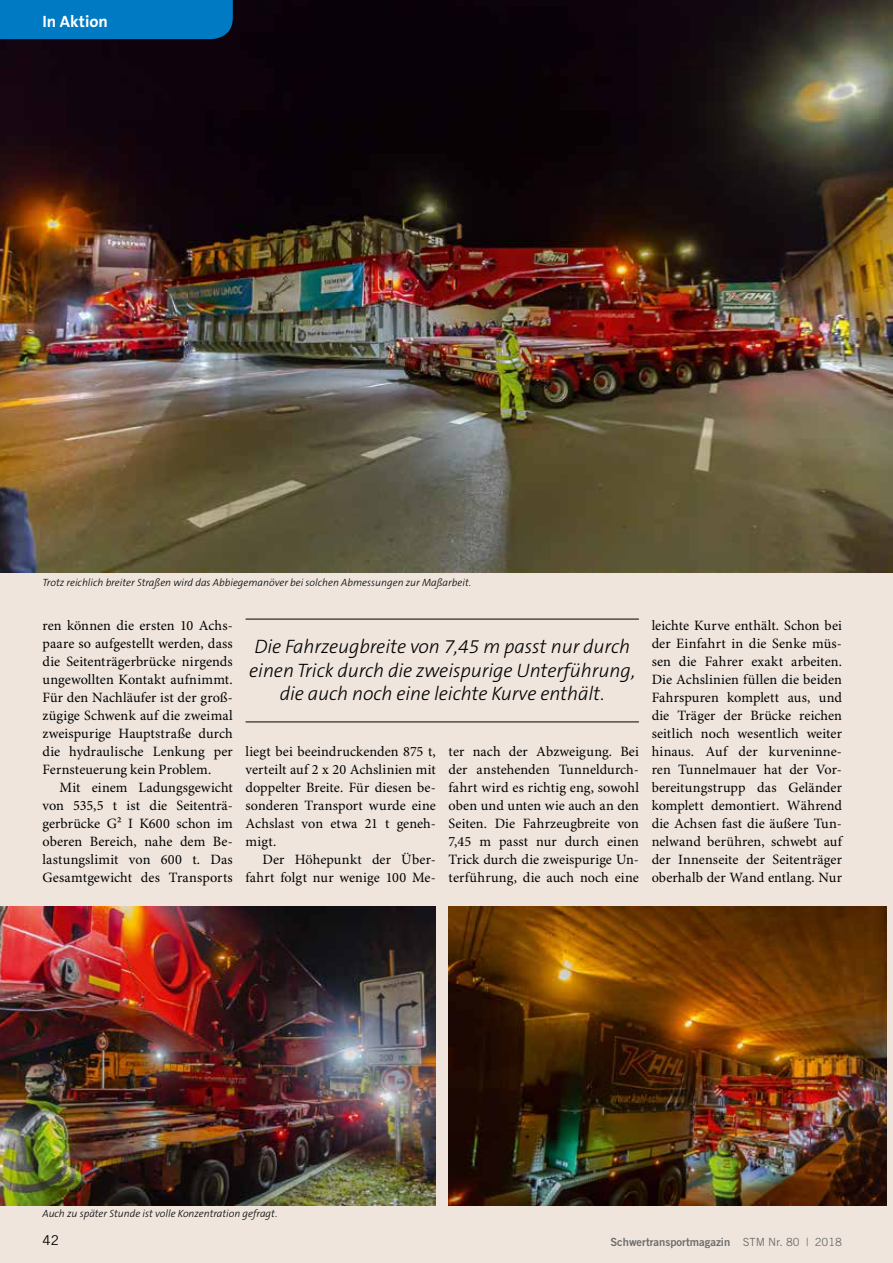
<style>
.page{position:relative;width:893px;height:1263px;background:#efe5dd}
.page>*{position:absolute;margin:0;border:0;box-sizing:border-box;transform-origin:0 0}
.t1{font:italic 300 19.5px/23.4px "The Sans B3";letter-spacing:-.005em;color:#000;text-align:center}
.t2{font:700 16.5px "The Sans B7";color:#fff}
.t3{font:14.25px/18px "Minion Pro";letter-spacing:.005em;color:#000;text-align:justify}
.t4{font:13.5px "Trade Gothic";color:#000}
.t5{font:11.25px "Trade Gothic Bold Two";color:#6e6e6e}
.t6{font:italic 300 10.5px "The Sans B3";color:#000}
.s1{font-family:"Trade Gothic"}
</style>
<div class="page">
<img style="left:0;top:0;width:893px;height:573px">
<div style="left:0;top:0;width:233px;height:39px;background:#007ac2"></div>
<img style="left:0;top:906px;width:436px;height:299px">
<img style="left:449px;top:906px;width:438px;height:299px">
<hr style="left:246px;top:619px;width:393px;height:1px;background:#000">
<hr style="left:246px;top:721px;width:393px;height:1px;background:#000">
<p class="t2" style="left:43px;top:13px;width:67px">In Aktion</p>
<p class="t6" style="left:43px;top:577px;width:430px">Trotz reichlich breiter Straßen wird das Abbiegemanöver bei solchen Abmessungen zur Maßarbeit.</p>
<p class="t3" style="left:43px;top:617px;width:192px">ren können die ersten 10 Achs&shy;paare so aufgestellt werden, dass die Seitenträgerbrücke nirgends ungewollten Kontakt aufnimmt.<br>Für den Nachläufer ist der groß&shy;zügige Schwenk auf die zweimal zweispurige Hauptstraße durch die hydraulische Lenkung per Fernsteuerung kein Problem.</p>
<p class="t3" style="left:43px;top:779px;width:192px;text-indent:17px">Mit einem Ladungsgewicht von 535,5 t ist die Seitenträ&shy;gerbrücke G² I K600 schon im oberen Bereich, nahe dem Be&shy;lastungslimit von 600 t. Das Gesamtgewicht des Transports</p>
<h1 class="t1" style="left:249px;top:636px;width:388px">Die Fahrzeugbreite von 7,45 m passt nur durch einen Trick durch die zweispurige Unterführung, die auch noch eine leichte Kurve enthält.</h1>
<p class="t3" style="left:246px;top:743px;width:192px">liegt bei beeindruckenden 875 t, verteilt auf 2 x 20 Achslinien mit doppelter Breite. Für diesen be&shy;sonderen Transport wurde eine Achslast von etwa 21 t geneh&shy;migt.</p>
<p class="t3" style="left:246px;top:851px;width:192px;text-align:right">Der Höhepunkt der Über&shy;fahrt folgt nur wenige 100 Me-</p>
<p class="t3" style="left:449px;top:743px;width:192px">ter nach der Abzweigung. Bei der anstehenden Tunneldurch&shy;fahrt wird es richtig eng, sowohl oben und unten wie auch an den Seiten. Die Fahrzeugbreite von 7,45 m passt nur durch einen Trick durch die zweispurige Un&shy;terführung, die auch noch eine</p>
<p class="t3" style="left:652px;top:617px;width:192px">leichte Kurve enthält. Schon bei der Einfahrt in die Senke müs&shy;sen die Fahrer exakt arbeiten.<br>Die Achslinien füllen die beiden Fahrspuren komplett aus, und die Träger der Brücke reichen seitlich noch wesentlich weiter hinaus. Auf der kurveninne&shy;ren Tunnelmauer hat der Vor&shy;bereitungstrupp das Geländer komplett demontiert. Während die Achsen fast die äußere Tun&shy;nelwand berühren, schwebt auf der Innenseite der Seitenträger oberhalb der Wand entlang. Nur</p>
<p class="t6" style="left:43px;top:1208px;width:236px">Auch zu später Stunde ist volle Konzentration gefragt.</p>
<p class="t4" style="left:43px;top:1232px;width:18px">42</p>
<p class="t5" style="left:610px;top:1235px;width:233px">Schwertransportmagazin <span class="s1">STM Nr. 80 | 2018</span></p>
</div>
